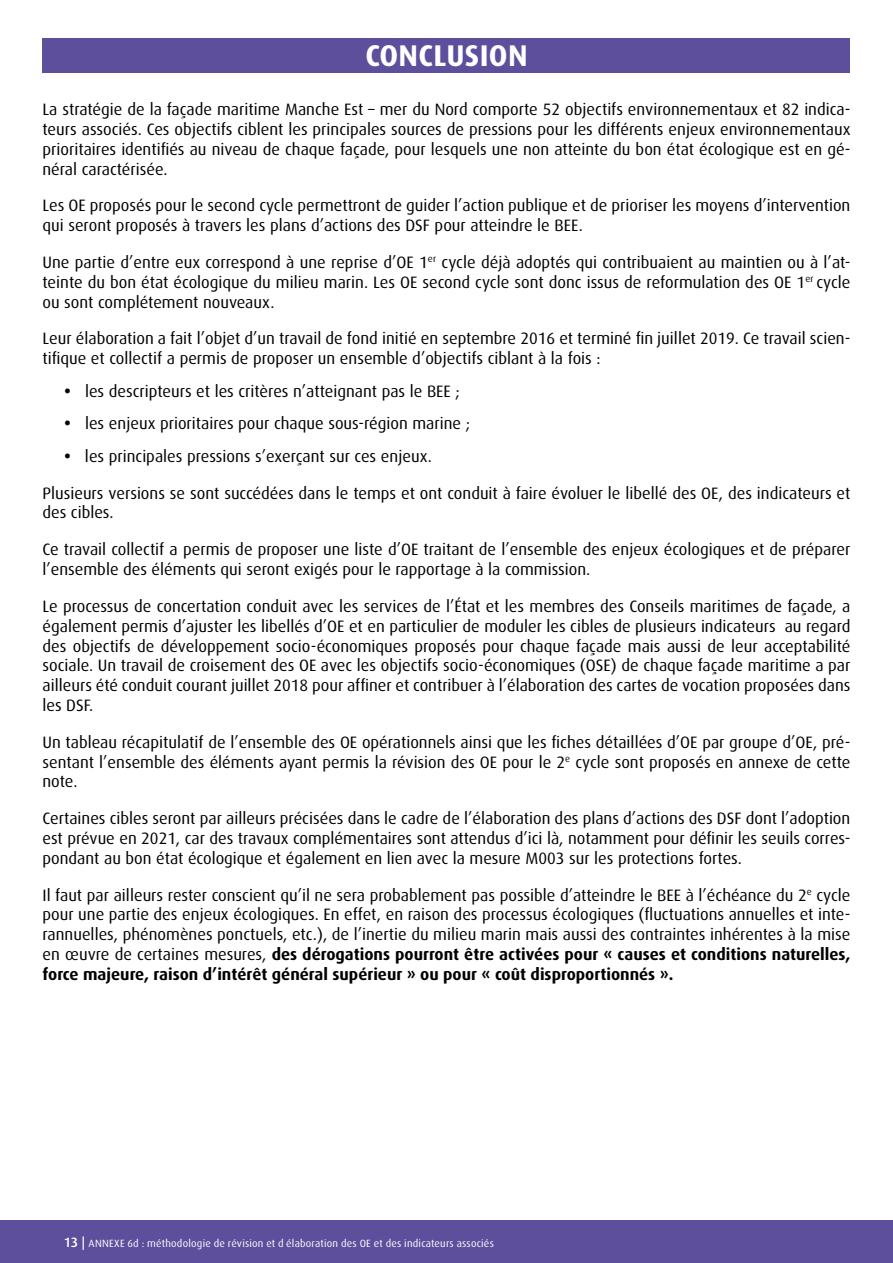
<style>
.page{position:relative;width:893px;height:1263px;background:#fff}
.page>*{position:absolute;margin:0;border:0;box-sizing:border-box;transform-origin:0 0}
.t1{font:700 30px "Dax OT";letter-spacing:.01em;color:#fff}
.t2{font:16.5px/19.8px "Dax OT";color:#000;text-align:justify}
.t3{font:10.5px "Dax OT";letter-spacing:.02em;color:#fff}
.s1{font-family:"Dax";font-weight:700}
.s2{font-weight:500;font-size:13.5px}
</style>
<div class="page">
<div style="left:0;top:1220px;width:893px;height:43px;background:#5e4f9c"></div>
<div style="left:43px;top:38px;width:807px;height:35px;background:#5e4f9c"></div>
<p class="t1" style="left:365px;top:38px;width:164px">CONCLUSION</p>
<p class="t2" style="left:43px;top:100px;width:809px">La stratégie de la façade maritime Manche Est – mer du Nord comporte 52 objectifs environnementaux et 82 indica&shy;teurs associés. Ces objectifs ciblent les principales sources de pressions pour les différents enjeux environnementaux prioritaires identifés au niveau de chaque façade, pour lesquels une non atteinte du bon état écologique est en gé&shy;néral caractérisée.</p>
<p class="t2" style="left:43px;top:196px;width:809px">Les OE proposés pour le second cycle permettront de guider l’action publique et de prioriser les moyens d’intervention qui seront proposés à travers les plans d’actions des DSF pour atteindre le BEE.</p>
<p class="t2" style="left:43px;top:252px;width:809px">Une partie d’entre eux correspond à une reprise d’OE 1<sup>er</sup> cycle déjà adoptés qui contribuaient au maintien ou à l’at&shy;teinte du bon état écologique du milieu marin. Les OE second cycle sont donc issus de reformulation des OE 1<sup>er</sup> cycle ou sont complétement nouveaux.</p>
<p class="t2" style="left:43px;top:329px;width:809px">Leur élaboration a fait l’objet d’un travail de fond initié en septembre 2016 et terminé fn juillet 2019. Ce travail scien&shy;tifque et collectif a permis de proposer un ensemble d’objectifs ciblant à la fois :</p>
<p class="t2" style="left:85px;top:381px;width:376px">les descripteurs et les critères n’atteignant pas le BEE ;</p>
<p class="t2" style="left:85px;top:414px;width:386px">les enjeux prioritaires pour chaque sous-région marine ;</p>
<p class="t2" style="left:85px;top:446px;width:349px">les principales pressions s’exerçant sur ces enjeux.</p>
<p class="t2" style="left:42px;top:483px;width:809px">Plusieurs versions se sont succédées dans le temps et ont conduit à faire évoluer le libellé des OE, des indicateurs et des cibles.</p>
<p class="t2" style="left:42px;top:540px;width:809px">Ce travail collectif a permis de proposer une liste d’OE traitant de l’ensemble des enjeux écologiques et de préparer l’ensemble des éléments qui seront exigés pour le rapportage à la commission.</p>
<p class="t2" style="left:42px;top:596px;width:809px">Le processus de concertation conduit avec les services de l’État et les membres des Conseils maritimes de façade, a également permis d’ajuster les libellés d’OE et en particulier de moduler les cibles de plusieurs indicateurs au regard des objectifs de développement socio-économiques proposés pour chaque façade mais aussi de leur acceptabilité sociale. Un travail de croisement des OE avec les objectifs socio-économiques (OSE) de chaque façade maritime a par ailleurs été conduit courant juillet 2018 pour affner et contribuer à l’élaboration des cartes de vocation proposées dans les DSF.</p>
<p class="t2" style="left:42px;top:732px;width:809px">Un tableau récapitulatif de l’ensemble des OE opérationnels ainsi que les fches détaillées d’OE par groupe d’OE, pré&shy;sentant l’ensemble des éléments ayant permis la révision des OE pour le 2<sup>e</sup> cycle sont proposés en annexe de cette note.</p>
<p class="t2" style="left:43px;top:809px;width:809px">Certaines cibles seront par ailleurs précisées dans le cadre de l’élaboration des plans d’actions des DSF dont l’adoption est prévue en 2021, car des travaux complémentaires sont attendus d’ici là, notamment pour défnir les seuils corres&shy;pondant au bon état écologique et également en lien avec la mesure M003 sur les protections fortes.</p>
<p class="t2" style="left:43px;top:885px;width:809px">Il faut par ailleurs rester conscient qu’il ne sera probablement pas possible d’atteindre le BEE à l’échéance du 2<sup>e</sup> cycle pour une partie des enjeux écologiques. En effet, en raison des processus écologiques (fuctuations annuelles et inte&shy;rannuelles, phénomènes ponctuels, etc.), de l’inertie du milieu marin mais aussi des contraintes inhérentes à la mise en œuvre de certaines mesures, <span class="s1">des dérogations pourront être activées pour « causes et conditions naturelles, force majeure, raison d’intérêt général supérieur » ou pour « coût disproportionnés ».</span></p>
<p class="t3" style="left:64px;top:1237px;width:432px"><span class="s2">13 |</span> ANNEXE 6d : méthodologie de révision et d élaboration des OE et des indicateurs associés</p>
</div>
